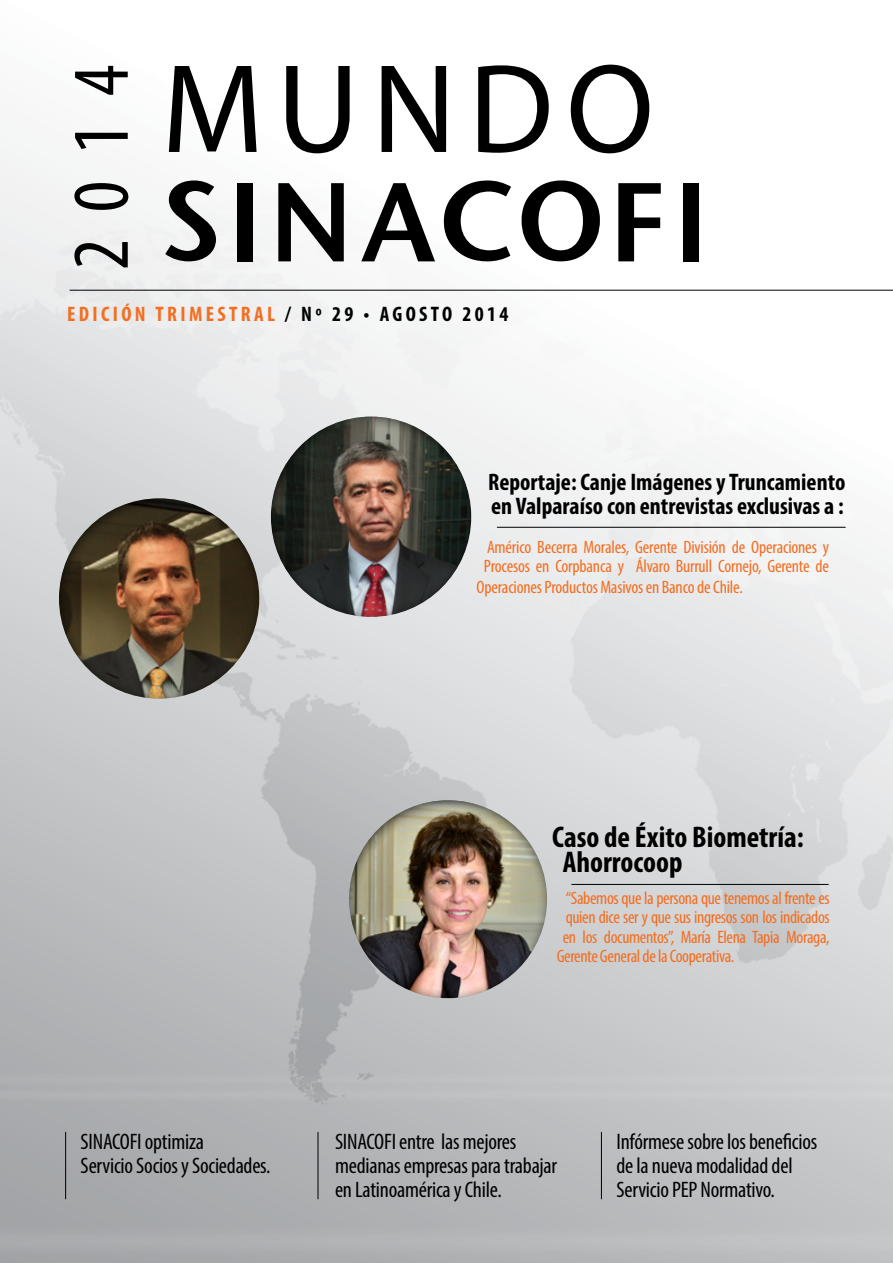
<style>
.page{position:relative;width:893px;height:1263px;background:#fff}
.page>*{position:absolute;margin:0;border:0;box-sizing:border-box;transform-origin:0 0}
.t1{font:127.5px "Myriad Pro";letter-spacing:.1em;color:#000}
.t2{font:condensed 81px "Myriad Pro";color:#000}
.t3{font:700 condensed 30px/25.5px "Myriad Pro";color:#000}
.t4{font:700 condensed 24px/24px "Myriad Pro";color:#000}
.t5{font:condensed 22.5px/24px "Myriad Pro";letter-spacing:-.01em;color:#000}
.t6{font:700 condensed 21px "Myriad Pro";letter-spacing:.16em;color:#f36e21}
.t7{font:condensed 18px "Myriad Pro";letter-spacing:-.02em;color:#f36e21}
.s1{color:#000}
</style>
<div class="page">
<img style="left:0;top:135px;width:893px;height:1128px">
<svg style="left:165px;top:180px;width:51px;height:81px"></svg>
<div style="left:237px;top:183px;width:16px;height:78px;background:#000"></div>
<div style="left:683px;top:183px;width:15px;height:78px;background:#000"></div>
<svg style="left:278px;top:183px;width:66px;height:78px"></svg>
<svg style="left:361px;top:183px;width:74px;height:78px"></svg>
<svg style="left:444px;top:180px;width:67px;height:81px"></svg>
<svg style="left:522px;top:180px;width:78px;height:81px"></svg>
<svg style="left:618px;top:183px;width:43px;height:78px"></svg>
<hr style="left:70px;top:290px;width:823px;height:1px;background:#000">
<hr style="left:497px;top:527px;width:349px;height:1px;background:#000">
<hr style="left:571px;top:884px;width:258px;height:1px;background:#000">
<div style="left:47px;top:486px;width:226px;height:213px;background:#000;opacity:.75"></div>
<div style="left:259px;top:404px;width:226px;height:213px;background:#000;opacity:.75"></div>
<div style="left:336px;top:788px;width:224px;height:210px;background:#000;opacity:.75"></div>
<hr style="left:65px;top:1132px;width:1px;height:67px;background:#000">
<hr style="left:318px;top:1132px;width:1px;height:67px;background:#000">
<hr style="left:601px;top:1132px;width:1px;height:67px;background:#000">
<h1 class="t1" style="left:161px;top:31px;width:494px">MUNDO</h1>
<h2 class="t2" style="left:52px;top:270px;width:206px;rotate:-90deg">2014</h2>
<p class="t6" style="left:67px;top:301px;width:443px">EDICIÓN TRIMESTRAL <span class="s1">/ Nº 29 • AGOSTO 2014</span></p>
<h3 class="t4" style="left:488px;top:470px;width:359px">Reportaje: Canje Imágenes y Truncamiento en Valparaíso con entrevistas exclusivas a :</h3>
<p class="t7" style="left:487px;top:536px;width:343px">Américo Becerra Morales, Gerente División de Operaciones y</p>
<p class="t7" style="left:484px;top:555px;width:347px">Procesos en Corpbanca y Álvaro Burrull Cornejo, Gerente de</p>
<p class="t7" style="left:476px;top:576px;width:268px">Operaciones Productos Masivos en Banco de Chile.</p>
<h3 class="t3" style="left:563px;top:823px;width:243px;text-indent:-10px">Caso de Éxito Biometría:<br>Ahorrocoop</h3>
<p class="t7" style="left:566px;top:887px;width:266px">“Sabemos que la persona que tenemos al frente es</p>
<p class="t7" style="left:566px;top:906px;width:266px">quien dice ser y que sus ingresos son los indicados</p>
<p class="t7" style="left:563px;top:926px;width:268px">en los documentos”, María Elena Tapia Moraga,</p>
<p class="t7" style="left:557px;top:945px;width:179px">Gerente General de la Cooperativa.</p>
<p class="t5" style="left:81px;top:1129px;width:192px">SINACOFI optimiza<br>Servicio Socios y Sociedades.</p>
<p class="t5" style="left:616px;top:1129px;width:202px">Infórmese sobre los beneficios de la nueva modalidad del<br>Servicio PEP Normativo.</p>
<p class="t5" style="left:335px;top:1129px;width:224px">SINACOFI entre las mejores medianas empresas para trabajar en Latinoamérica y Chile.</p>
</div>
